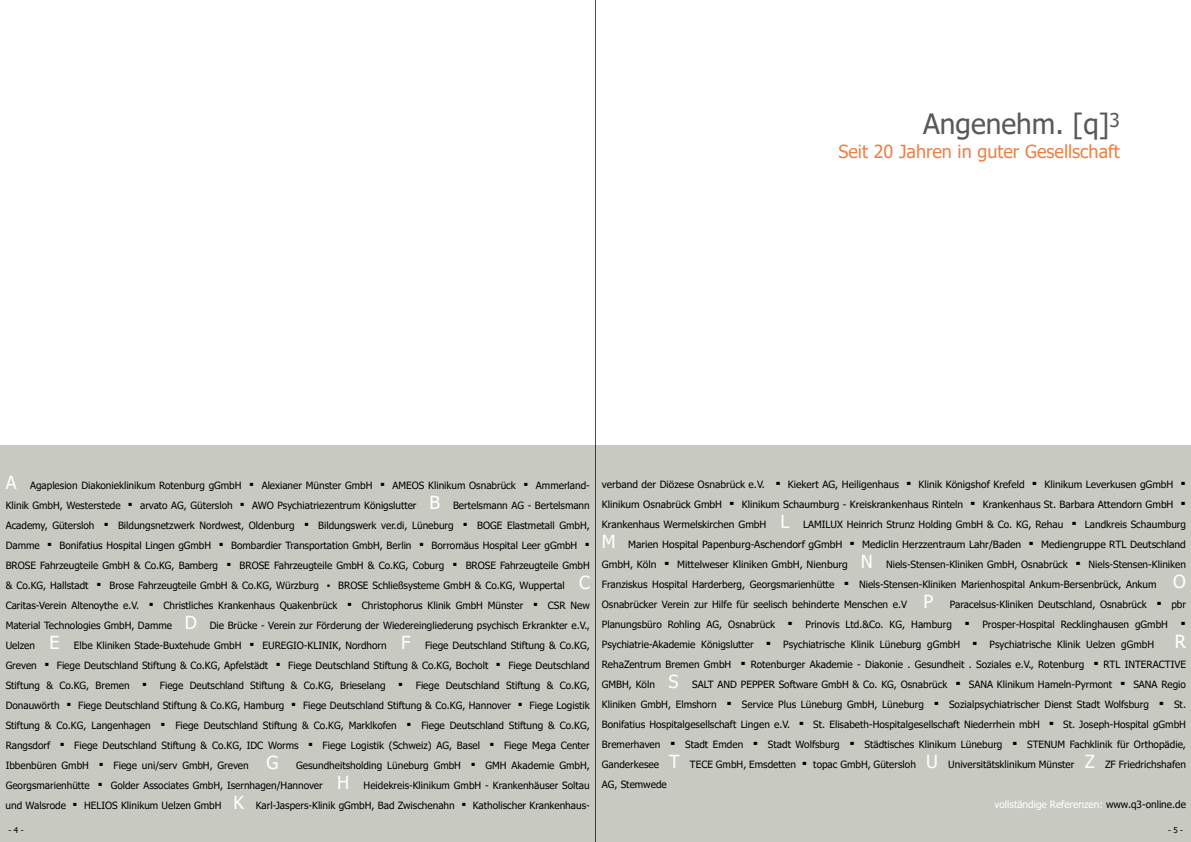
<style>
.page{position:relative;width:1191px;height:842px;background:#fff}
.page>*{position:absolute;margin:0;border:0;box-sizing:border-box;transform-origin:0 0}
.t1{font:28px "Tahoma";color:#58585a}
.t2{font:18px "Tahoma";color:#ee8045}
.t3{font:10px/20px "Tahoma";color:#000;text-align:justify}
.t4{font:10px "Tahoma";color:#fff}
.t5{font:8px "Tahoma";color:#000}
.s1{font-size:18px;color:#fff}
.s2{font-size:14px}
.s3{color:#000}
</style>
<div class="page">
<div style="left:0;top:445px;width:595px;height:397px;background:#c8cac2"></div>
<div style="left:595px;top:445px;width:596px;height:397px;background:#c8cac2"></div>
<hr style="left:595px;top:0;width:1px;height:842px;background:#000">
<h1 class="t1" style="left:923px;top:105px;width:198px">Angenehm. [q]<sup>3</sup></h1>
<h2 class="t2" style="left:838px;top:139px;width:283px">Seit 20 Jahren in guter Gesellschaft</h2>
<p class="t3" style="left:6px;top:475px;width:585px"><span class="s1">A</span> Agaplesion Diakonieklinikum Rotenburg gGmbH <span class="s2">▪</span> Alexianer Münster GmbH <span class="s2">▪</span> AMEOS Klinikum Osnabrück <span class="s2">▪</span> Ammerland-Klinik GmbH, Westerstede <span class="s2">▪</span> arvato AG, Gütersloh <span class="s2">▪</span> AWO Psychiatriezentrum Königslutter <span class="s1">B</span> Bertelsmann AG - Bertelsmann Academy, Gütersloh <span class="s2">▪</span> Bildungsnetzwerk Nordwest, Oldenburg <span class="s2">▪</span> Bildungswerk ver.di, Lüneburg <span class="s2">▪</span> BOGE Elastmetall GmbH, Damme <span class="s2">▪</span> Bonifatius Hospital Lingen gGmbH <span class="s2">▪</span> Bombardier Transportation GmbH, Berlin <span class="s2">▪</span> Borromäus Hospital Leer gGmbH <span class="s2">▪ </span>BROSE Fahrzeugteile GmbH &amp; Co.KG, Bamberg <span class="s2">▪</span> BROSE Fahrzeugteile GmbH &amp; Co.KG, Coburg <span class="s2">▪</span> BROSE Fahrzeugteile GmbH &amp; Co.KG, Hallstadt <span class="s2">▪</span> Brose Fahrzeugteile GmbH &amp; Co.KG, Würzburg ▪ BROSE Schließsysteme GmbH &amp; Co.KG, Wuppertal <span class="s1">C </span>Caritas-Verein Altenoythe e.V. <span class="s2">▪</span> Christliches Krankenhaus Quakenbrück <span class="s2">▪</span> Christophorus Klinik GmbH Münster <span class="s2">▪</span> CSR New Material Technologies GmbH, Damme <span class="s1">D</span> Die Brücke - Verein zur Förderung der Wiedereingliederung psychisch Erkrankter e.V., Uelzen <span class="s1">E</span> Elbe Kliniken Stade-Buxtehude GmbH <span class="s2">▪</span> EUREGIO-KLINIK, Nordhorn <span class="s1">F</span> Fiege Deutschland Stiftung &amp; Co.KG, Greven <span class="s2">▪</span> Fiege Deutschland Stiftung &amp; Co.KG, Apfelstädt <span class="s2">▪</span> Fiege Deutschland Stiftung &amp; Co.KG, Bocholt <span class="s2">▪</span> Fiege Deutschland Stiftung &amp; Co.KG, Bremen <span class="s2">▪</span></p>
<p class="t3" style="left:6px;top:675px;width:585px;text-indent:410px">Fiege Deutschland Stiftung &amp; Co.KG, Donauwörth <span class="s2">▪</span> Fiege Deutschland Stiftung &amp; Co.KG, Hamburg <span class="s2">▪</span> Fiege Deutschland Stiftung &amp; Co.KG, Hannover <span class="s2">▪</span> Fiege Logistik Stiftung &amp; Co.KG, Langenhagen <span class="s2">▪</span> Fiege Deutschland Stiftung &amp; Co.KG, Marklkofen <span class="s2">▪</span> Fiege Deutschland Stiftung &amp; Co.KG, Rangsdorf <span class="s2">▪</span> Fiege Deutschland Stiftung &amp; Co.KG, IDC Worms <span class="s2">▪</span> Fiege Logistik (Schweiz) AG, Basel <span class="s2">▪</span> Fiege Mega Center Ibbenbüren GmbH <span class="s2">▪</span> Fiege uni/serv GmbH, Greven <span class="s1">G</span> Gesundheitsholding Lüneburg GmbH <span class="s2">▪</span> GMH Akademie GmbH, Georgsmarienhütte <span class="s2">▪</span> Golder Associates GmbH, Isernhagen/Hannover <span class="s1">H</span> Heidekreis-Klinikum GmbH - Krankenhäuser Soltau und Walsrode <span class="s2">▪</span> HELIOS Klinikum Uelzen GmbH <span class="s1">K</span> Karl-Jaspers-Klinik gGmbH, Bad Zwischenahn <span class="s2">▪</span> Katholischer Krankenhaus-</p>
<p class="t3" style="left:160px;top:675px;width:245px">Fiege Deutschland Stiftung &amp; Co.KG, Brieselang <span class="s2">▪</span></p>
<p class="t5" style="left:9px;top:825px;width:17px">- 4 -</p>
<p class="t3" style="left:602px;top:475px;width:585px">verband der Diözese Osnabrück e.V. <span class="s2">▪</span> Kiekert AG, Heiligenhaus <span class="s2">▪</span> Klinik Königshof Krefeld <span class="s2">▪</span> Klinikum Leverkusen gGmbH <span class="s2">▪ </span>Klinikum Osnabrück GmbH <span class="s2">▪</span> Klinikum Schaumburg - Kreiskrankenhaus Rinteln <span class="s2">▪</span> Krankenhaus St. Barbara Attendorn GmbH <span class="s2">▪ </span>Krankenhaus Wermelskirchen GmbH <span class="s1">L</span> LAMILUX Heinrich Strunz Holding GmbH &amp; Co. KG, Rehau <span class="s2">▪</span> Landkreis Schaumburg <span class="s1">M</span> Marien Hospital Papenburg-Aschendorf gGmbH <span class="s2">▪</span> Mediclin Herzzentraum Lahr/Baden <span class="s2">▪</span> Mediengruppe RTL Deutschland GmbH, Köln <span class="s2">▪</span> Mittelweser Kliniken GmbH, Nienburg <span class="s1">N</span> Niels-Stensen-Kliniken GmbH, Osnabrück <span class="s2">▪</span> Niels-Stensen-Kliniken Franziskus Hospital Harderberg, Georgsmarienhütte <span class="s2">▪</span> Niels-Stensen-Kliniken Marienhospital Ankum-Bersenbrück, Ankum <span class="s1">O </span>Osnabrücker Verein zur Hilfe für seelisch behinderte Menschen e.V <span class="s1">P</span> Paracelsus-Kliniken Deutschland, Osnabrück <span class="s2">▪</span> pbr Planungsbüro Rohling AG, Osnabrück <span class="s2">▪</span></p>
<p class="t3" style="left:805px;top:615px;width:166px">Prinovis Ltd.&amp;Co. KG, Hamburg <span class="s2">▪</span></p>
<p class="t3" style="left:982px;top:615px;width:205px">Prosper-Hospital Recklinghausen gGmbH <span class="s2">▪</span></p>
<p class="t3" style="left:602px;top:635px;width:585px">Psychiatrie-Akademie Königslutter <span class="s2">▪</span> Psychiatrische Klinik Lüneburg gGmbH <span class="s2">▪</span> Psychiatrische Klinik Uelzen gGmbH <span class="s1">R</span></p>
<p class="t3" style="left:602px;top:655px;width:585px">RehaZentrum Bremen GmbH <span class="s2">▪</span> Rotenburger Akademie - Diakonie . Gesundheit . Soziales e.V., Rotenburg <span class="s2">▪</span> RTL INTERACTIVE</p>
<p class="t3" style="left:602px;top:675px;width:585px">GMBH, Köln <span class="s1">S</span> SALT AND PEPPER Software GmbH &amp; Co. KG, Osnabrück <span class="s2">▪</span> SANA Klinikum Hameln-Pyrmont <span class="s2">▪</span> SANA Regio</p>
<p class="t3" style="left:602px;top:695px;width:585px">Kliniken GmbH, Elmshorn <span class="s2">▪</span> Service Plus Lüneburg GmbH, Lüneburg <span class="s2">▪</span> Sozialpsychiatrischer Dienst Stadt Wolfsburg <span class="s2">▪</span> St.</p>
<p class="t3" style="left:602px;top:715px;width:585px">Bonifatius Hospitalgesellschaft Lingen e.V. <span class="s2">▪</span> St. Elisabeth-Hospitalgesellschaft Niederrhein mbH <span class="s2">▪</span> St. Joseph-Hospital gGmbH</p>
<p class="t3" style="left:602px;top:735px;width:585px">Bremerhaven <span class="s2">▪</span> Stadt Emden <span class="s2">▪</span> Stadt Wolfsburg <span class="s2">▪</span> Städtisches Klinikum Lüneburg <span class="s2">▪</span> STENUM Fachklinik für Orthopädie,</p>
<p class="t3" style="left:602px;top:755px;width:585px">Ganderkesee <span class="s1">T</span> TECE GmbH, Emsdetten <span class="s2">▪</span> topac GmbH, Gütersloh <span class="s1">U</span> Universitätsklinikum Münster <span class="s1">Z</span> ZF Friedrichshafen</p>
<p class="t3" style="left:602px;top:775px;width:66px">AG, Stemwede</p>
<p class="t4" style="left:994px;top:798px;width:193px">vollständige Referenzen: <span class="s3">www.q3-online.de</span></p>
<p class="t5" style="left:1168px;top:825px;width:17px">- 5 -</p>
</div>
